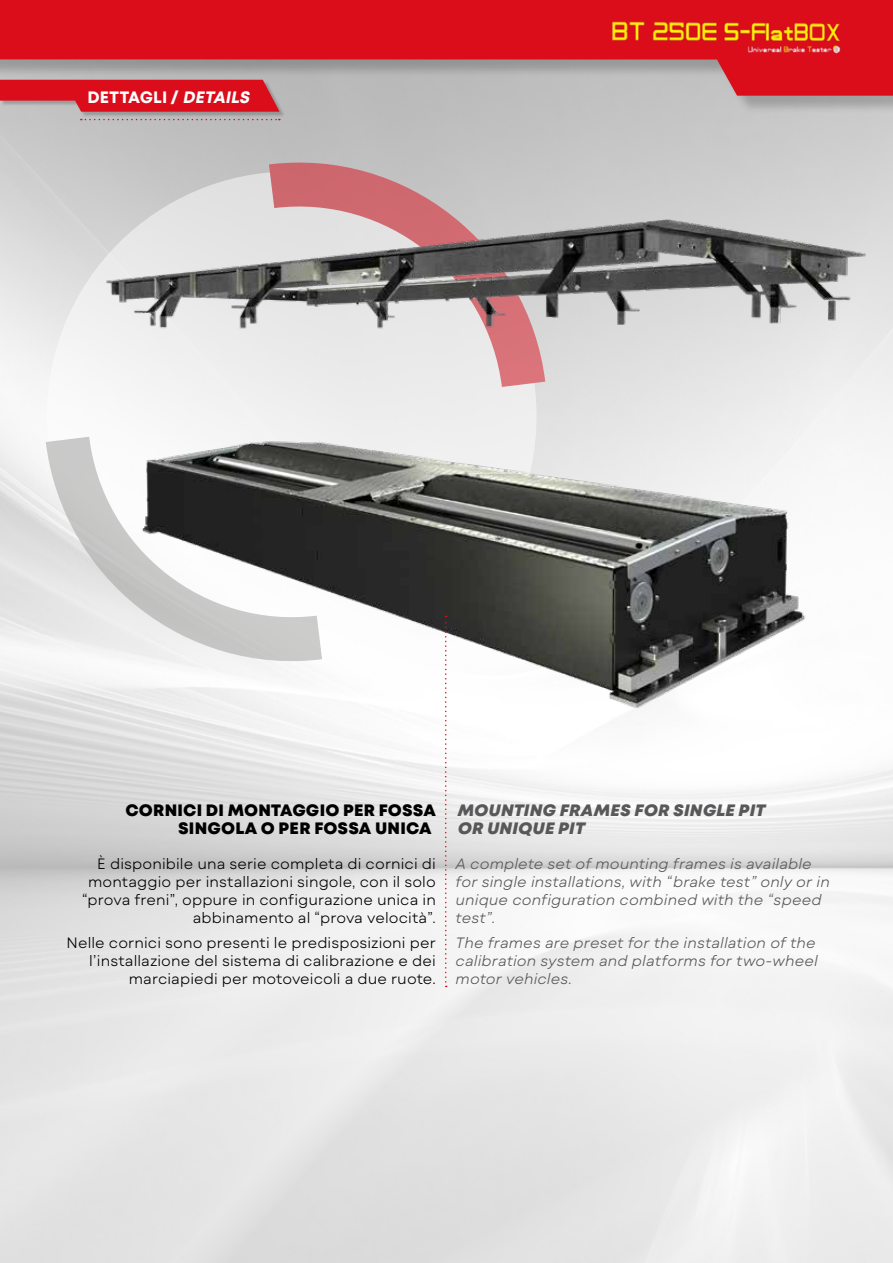
<style>
.page{position:relative;width:893px;height:1263px;background:#fff}
.page>*{position:absolute;margin:0;border:0;box-sizing:border-box;transform-origin:0 0}
.t1{font:800 16.5px/18px "Mont Blanc";letter-spacing:.01em;color:#000;text-align:right}
.t2{font:italic 800 16.5px/18px "Mont Blanc";letter-spacing:.01em;color:#58585a}
.t3{font:700 16.5px "Mont Blanc";color:#fff}
.t4{font:300 15px/18px "Mont Blanc";letter-spacing:.005em;color:#000;text-align:right}
.t5{font:italic 300 15px/18px "Mont Blanc";letter-spacing:.005em;color:#58585a}
.s1{font-style:italic}
</style>
<div class="page">
<img style="left:0;top:114px;width:893px;height:1149px">
<div style="left:0;top:0;width:893px;height:114px;background:#000;opacity:.2"></div>
<svg style="left:0;top:0;width:893px;height:96px;background:#cd3d47"></svg>
<img style="left:609px;top:18px;width:237px;height:35px">
<svg style="left:269px;top:148px;width:276px;height:59px;background:#c6a4a6"></svg>
<svg style="left:46px;top:437px;width:18px;height:239px;fill:#e6e6e6"></svg>
<img style="left:64px;top:207px;width:829px;height:506px">
<svg style="left:81px;top:119px;width:199px;height:1px"></svg>
<div style="left:1px;top:81px;width:284px;height:36px;background:#000;opacity:.2"></div>
<svg style="left:0;top:80px;width:280px;height:32px;background:#d5232f"></svg>
<svg style="left:445px;top:616px;width:2px;height:371px"></svg>
<p class="t3" style="left:88px;top:87px;width:167px">DETTAGLI / <span class="s1">DETAILS</span></p>
<p class="t1" style="left:126px;top:802px;width:312px">CORNICI DI MONTAGGIO PER FOSSA<br>SINGOLA O PER FOSSA UNICA</p>
<p class="t2" style="left:458px;top:802px;width:309px">MOUNTING FRAMES FOR SINGLE PIT<br>OR UNIQUE PIT</p>
<p class="t4" style="left:82px;top:855px;width:355px">È disponibile una serie completa di cornici di montaggio per installazioni singole, con il solo “prova freni”, oppure in configurazione unica in abbinamento al “prova velocità”.</p>
<p class="t4" style="left:66px;top:934px;width:371px">Nelle cornici sono presenti le predisposizioni per l’installazione del sistema di calibrazione e dei marciapiedi per motoveicoli a due ruote.</p>
<p class="t5" style="left:456px;top:855px;width:376px">A complete set of mounting frames is available for single installations, with “brake test” only or in unique configuration combined with the “speed test”.</p>
<p class="t5" style="left:456px;top:934px;width:364px">The frames are preset for the installation of the calibration system and platforms for two-wheel motor vehicles.</p>
</div>
